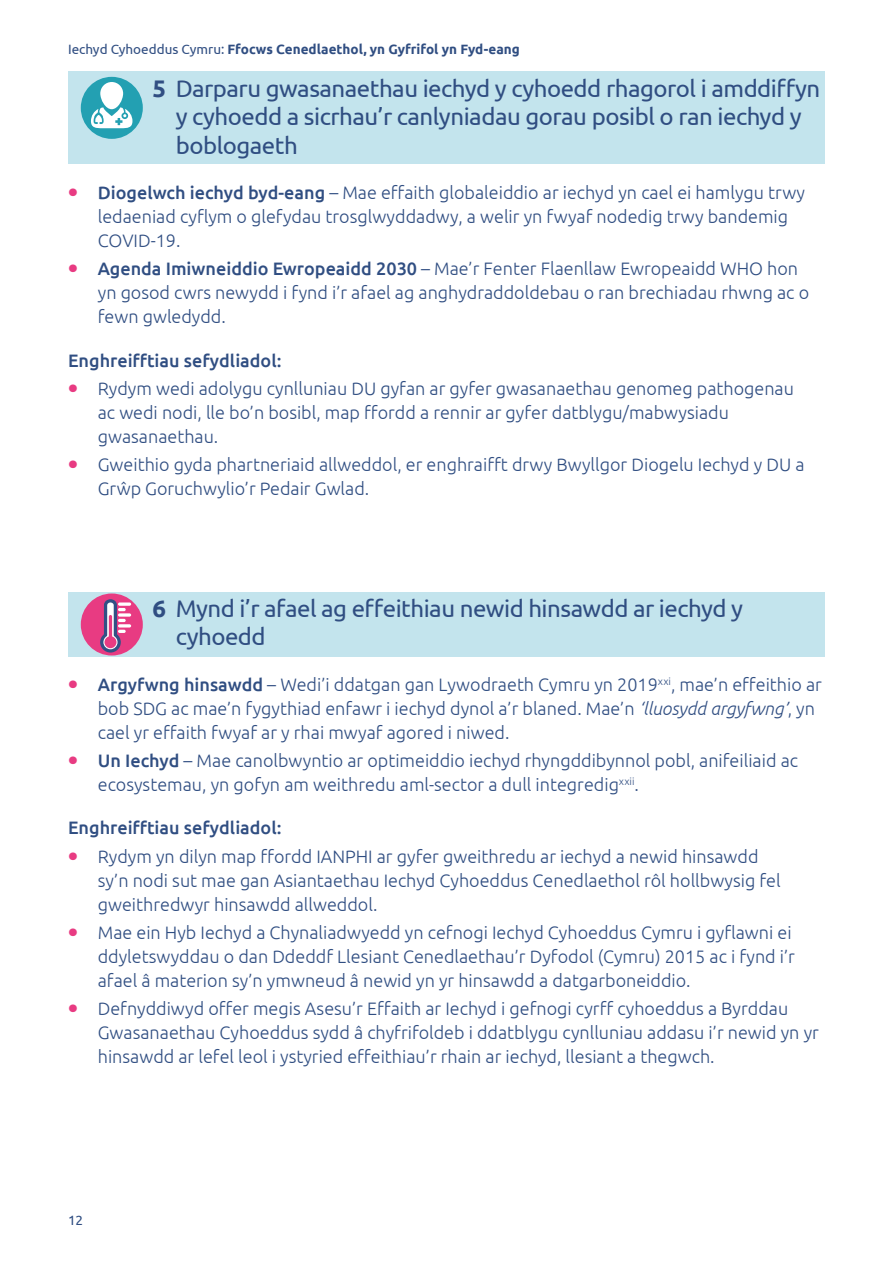
<style>
.page{position:relative;width:893px;height:1263px;background:#fff}
.page>*{position:absolute;margin:0;border:0;box-sizing:border-box;transform-origin:0 0}
.Examples_head{font:24px/28.5px "Ubuntu";letter-spacing:-.02em;color:#304e82}
.t1{font:300 18px/24px "Ubuntu";color:#304e82}
.t2{font:500 18px "Ubuntu";color:#304e82}
.t3{font:700 13.5px "Ubuntu";color:#304e82}
.t4{font:13.5px "Ubuntu";color:#304e82}
.s1{font-weight:400}
.s2{font-weight:700}
.s3{font-weight:700;font-size:27px;color:#e83b82}
.s4{font-weight:500}
.s5{font-style:italic}
</style>
<div class="page">
<div style="left:68px;top:72px;width:757px;height:92px;background:#c3e4ed"></div>
<div style="left:68px;top:592px;width:757px;height:64px;background:#c3e4ed"></div>
<div style="left:81px;top:77px;width:62px;height:62px;background:#23a0b2;border-radius:50%"></div>
<div style="left:100px;top:82px;width:23px;height:27px;background:#fff;border-radius:11px"></div>
<svg style="left:91px;top:107px;width:41px;height:21px"></svg>
<div style="left:81px;top:593px;width:62px;height:62px;background:#e83b82;border-radius:50%"></div>
<svg style="left:100px;top:599px;width:31px;height:53px"></svg>
<p class="t3" style="left:68px;top:41px;width:453px"><span class="s1">Iechyd Cyhoeddus Cymru:</span> Ffocws Cenedlaethol, yn Gyfrifol yn Fyd-eang</p>
<p class="Examples_head" style="left:176px;top:73px;width:646px;text-indent:-23px"><span class="s2">5</span> Darparu gwasanaethau iechyd y cyhoedd rhagorol i amddiffyn y cyhoedd a sicrhau’r canlyniadau gorau posibl o ran iechyd y boblogaeth</p>
<p class="t1" style="left:98px;top:180px;width:709px;text-indent:-30px"><span class="s3">•</span> <span class="s4">Diogelwch iechyd byd-eang</span> – Mae effaith globaleiddio ar iechyd yn cael ei hamlygu trwy ledaeniad cyflym o glefydau trosglwyddadwy, a welir yn fwyaf nodedig trwy bandemig<br>COVID-19.</p>
<p class="t1" style="left:98px;top:256px;width:713px;text-indent:-30px"><span class="s3">•</span> <span class="s4">Agenda Imiwneiddio Ewropeaidd 2030</span> – Mae’r Fenter Flaenllaw Ewropeaidd WHO hon yn gosod cwrs newydd i fynd i’r afael ag anghydraddoldebau o ran brechiadau rhwng ac o fewn gwledydd.</p>
<p class="t2" style="left:68px;top:349px;width:215px">Enghreifftiau sefydliadol:</p>
<p class="t1" style="left:98px;top:376px;width:698px;text-indent:-30px"><span class="s3">•</span> Rydym wedi adolygu cynlluniau DU gyfan ar gyfer gwasanaethau genomeg pathogenau ac wedi nodi, lle bo’n bosibl, map ffordd a rennir ar gyfer datblygu/mabwysiadu gwasanaethau.</p>
<p class="t1" style="left:98px;top:452px;width:708px;text-indent:-30px"><span class="s3">•</span> Gweithio gyda phartneriaid allweddol, er enghraifft drwy Bwyllgor Diogelu Iechyd y DU a<br>Grŵp Goruchwylio’r Pedair Gwlad.</p>
<p class="Examples_head" style="left:176px;top:593px;width:569px;text-indent:-23px"><span class="s2">6</span> Mynd i’r afael ag effeithiau newid hinsawdd ar iechyd y cyhoedd</p>
<p class="t1" style="left:98px;top:672px;width:726px;text-indent:-30px"><span class="s3">•</span> <span class="s4">Argyfwng hinsawdd</span> – Wedi’i ddatgan gan Lywodraeth Cymru yn 2019<sup>xxi</sup>, mae’n effeithio ar bob SDG ac mae’n fygythiad enfawr i iechyd dynol a’r blaned. Mae’n <span class="s5">‘lluosydd argyfwng’</span>, yn cael yr effaith fwyaf ar y rhai mwyaf agored i niwed.</p>
<p class="t1" style="left:98px;top:748px;width:702px;text-indent:-30px"><span class="s3">•</span> <span class="s4">Un Iechyd</span> – Mae canolbwyntio ar optimeiddio iechyd rhyngddibynnol pobl, anifeiliaid ac ecosystemau, yn gofyn am weithredu aml-sector a dull integredig<sup>xxii</sup>.</p>
<p class="t2" style="left:68px;top:817px;width:215px">Enghreifftiau sefydliadol:</p>
<p class="t1" style="left:98px;top:844px;width:684px;text-indent:-30px"><span class="s3">•</span> Rydym yn dilyn map ffordd IANPHI ar gyfer gweithredu ar iechyd a newid hinsawdd sy’n nodi sut mae gan Asiantaethau Iechyd Cyhoeddus Cenedlaethol rôl hollbwysig fel gweithredwyr hinsawdd allweddol.</p>
<p class="t1" style="left:98px;top:920px;width:699px;text-indent:-30px"><span class="s3">•</span> Mae ein Hyb Iechyd a Chynaliadwyedd yn cefnogi Iechyd Cyhoeddus Cymru i gyflawni ei ddyletswyddau o dan Ddeddf Llesiant Cenedlaethau’r Dyfodol (Cymru) 2015 ac i fynd i’r afael â materion sy’n ymwneud â newid yn yr hinsawdd a datgarboneiddio.</p>
<p class="t1" style="left:98px;top:996px;width:723px;text-indent:-30px"><span class="s3">•</span> Defnyddiwyd offer megis Asesu’r Effaith ar Iechyd i gefnogi cyrff cyhoeddus a Byrddau<br>Gwasanaethau Cyhoeddus sydd â chyfrifoldeb i ddatblygu cynlluniau addasu i’r newid yn yr hinsawdd ar lefel leol i ystyried effeithiau’r rhain ar iechyd, llesiant a thegwch.</p>
<p class="t4" style="left:68px;top:1212px;width:17px">12</p>
</div>
